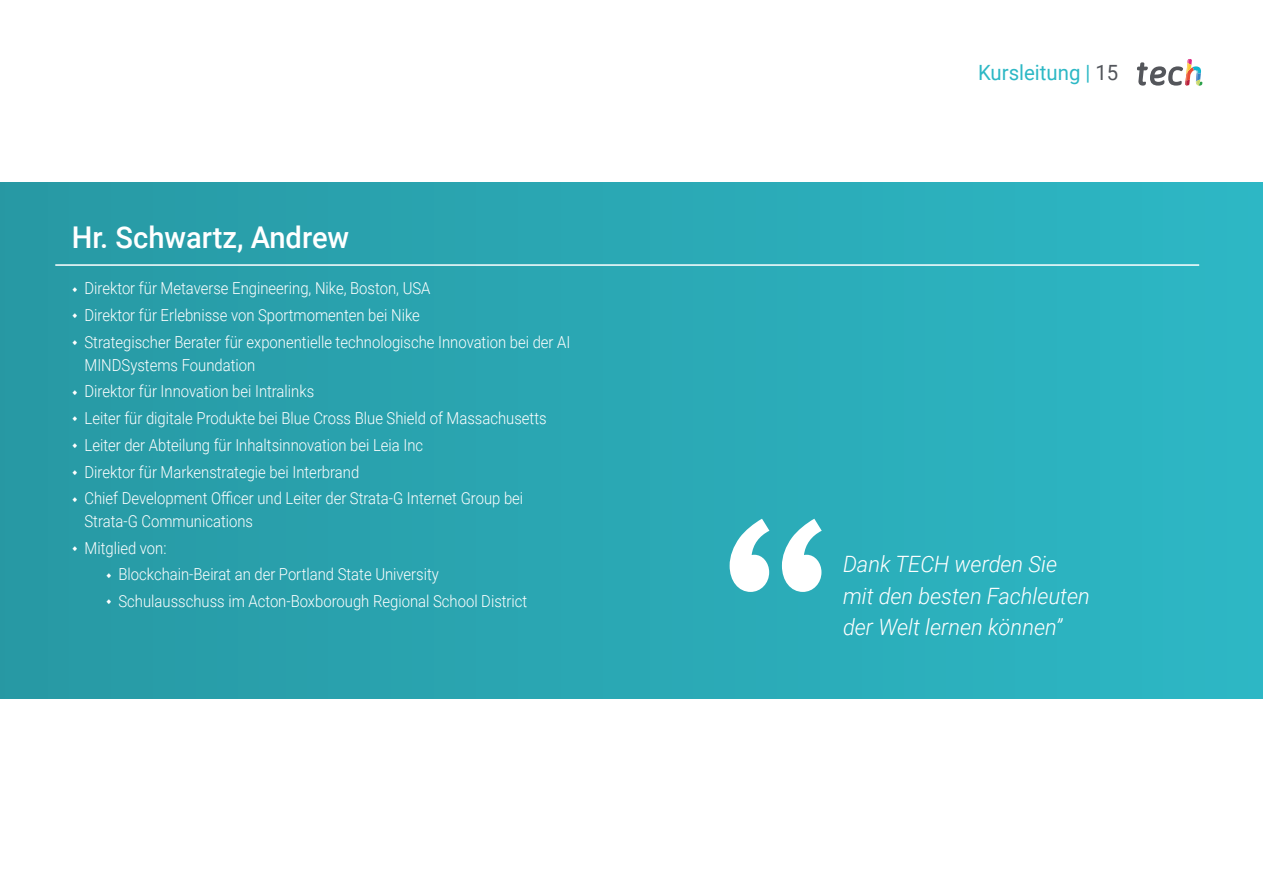
<style>
.page{position:relative;width:1263px;height:893px;background:#fff}
.page>*{position:absolute;margin:0;border:0;box-sizing:border-box;transform-origin:0 0}
.t1{font:500 30px "Roboto";color:#fff}
.t2{font:italic 300 22.5px/31.5px "Roboto";color:#fff}
.t3{font:21px "Roboto";color:#2db8c5}
.t4{font:300 16.5px/26.7px "Roboto";color:#fff;scale:.9 1}
.s1{color:#52555b}
</style>
<div class="page">
<div style="left:0;top:182px;width:1263px;height:516px;background:linear-gradient(to right,#2799a4,#2db7c5)"></div>
<hr style="left:55px;top:264px;width:1144px;height:2px;background:#fff">
<svg style="left:730px;top:519px;width:92px;height:73px"></svg>
<svg style="left:1137px;top:59px;width:65px;height:27px"></svg>
<svg style="left:73px;top:287px;width:4px;height:5px"></svg>
<svg style="left:73px;top:314px;width:4px;height:5px"></svg>
<svg style="left:73px;top:340px;width:4px;height:5px"></svg>
<svg style="left:73px;top:390px;width:4px;height:5px"></svg>
<svg style="left:73px;top:416px;width:4px;height:5px"></svg>
<svg style="left:73px;top:443px;width:4px;height:5px"></svg>
<svg style="left:73px;top:470px;width:4px;height:5px"></svg>
<svg style="left:73px;top:497px;width:4px;height:5px"></svg>
<svg style="left:73px;top:546px;width:4px;height:5px"></svg>
<svg style="left:107px;top:573px;width:4px;height:5px"></svg>
<svg style="left:107px;top:599px;width:4px;height:5px"></svg>
<h1 class="t1" style="left:72px;top:216px;width:279px">Hr. Schwartz, Andrew</h1>
<p class="t4" style="left:85px;top:275px;width:541px">Direktor für Metaverse Engineering, Nike, Boston, USA<br>Direktor für Erlebnisse von Sportmomenten bei Nike<br>Strategischer Berater für exponentielle technologische Innovation bei der AI</p>
<p class="t4" style="left:85px;top:351px;width:515px">MINDSystems Foundation<br>Direktor für Innovation bei Intralinks<br>Leiter für digitale Produkte bei Blue Cross Blue Shield of Massachusetts Leiter der Abteilung für Inhaltsinnovation bei Leia Inc<br>Direktor für Markenstrategie bei Interbrand<br>Chief Development Officer und Leiter der Strata-G Internet Group bei</p>
<p class="t4" style="left:85px;top:507px;width:189px">Strata-G Communications<br>Mitglied von:</p>
<p class="t4" style="left:119px;top:560px;width:456px">Blockchain-Beirat an der Portland State University<br>Schulausschuss im Acton-Boxborough Regional School District</p>
<p class="t3" style="left:978px;top:57px;width:142px">Kursleitung | <span class="s1">15</span></p>
<h2 class="t2" style="left:843px;top:548px;width:248px">Dank TECH werden Sie mit den besten Fachleuten der Welt lernen können”</h2>
</div>
